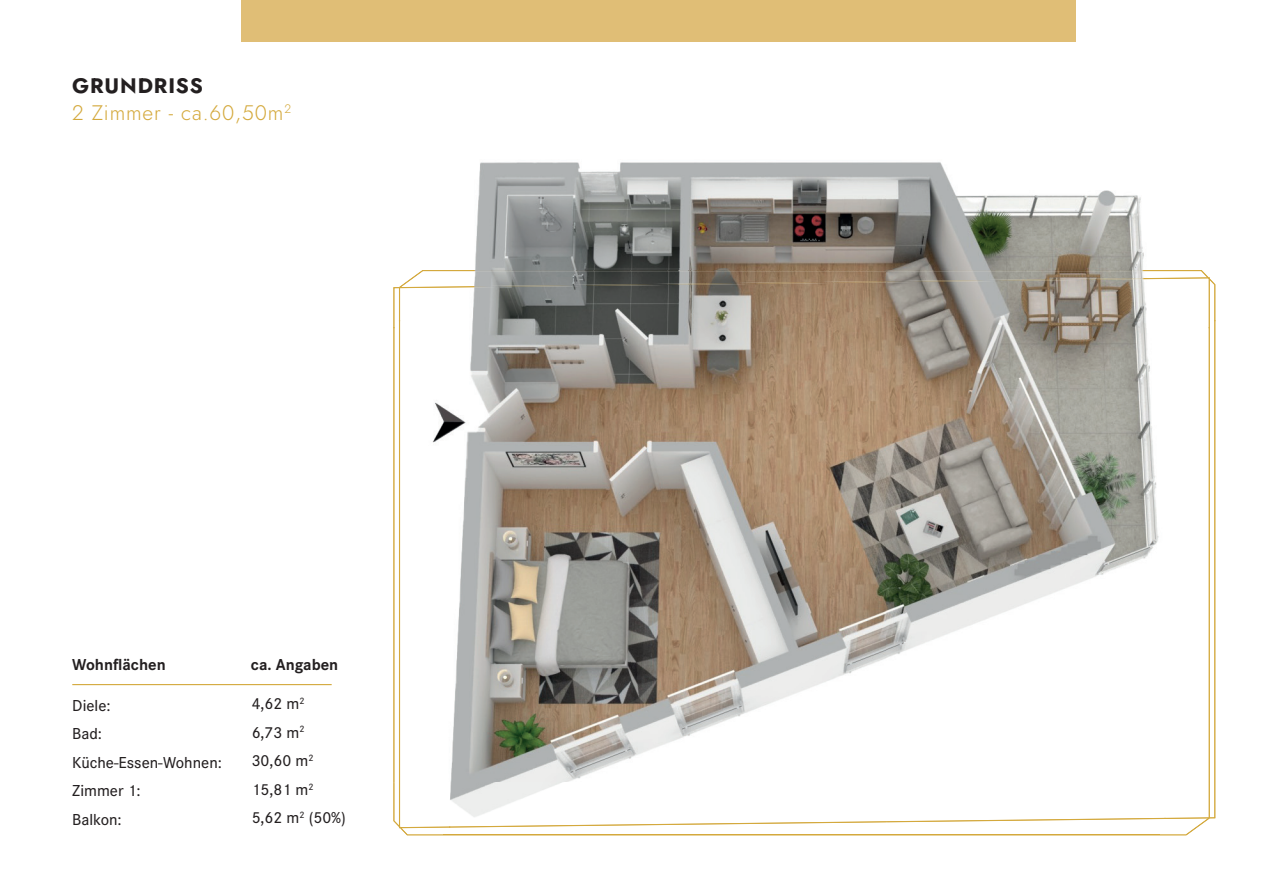
<style>
.page{position:relative;width:1263px;height:893px;background:#fff}
.page>*{position:absolute;margin:0;border:0;box-sizing:border-box;transform-origin:0 0}
.t1{font:300 21px/27.6px "Jost";letter-spacing:.04em;color:#d4a93c}
.t2{font:500 16.5px/28.5px "Corporate S";color:#231f20}
.t3{font:700 16.5px "Corporate S";color:#231f20}
.s1{font-weight:700;color:#231f20}
</style>
<div class="page">
<img style="left:241px;top:162px;width:975px;height:657px">
<img style="left:393px;top:277px;width:771px;height:51px">
<img style="left:393px;top:327px;width:50px;height:508px">
<img style="left:1158px;top:327px;width:51px;height:508px">
<img style="left:443px;top:834px;width:717px;height:1px">
<img style="left:399px;top:270px;width:816px;height:51px">
<img style="left:399px;top:320px;width:51px;height:508px">
<img style="left:1164px;top:320px;width:51px;height:499px">
<img style="left:449px;top:818px;width:716px;height:10px">
<div style="left:241px;top:0;width:834px;height:42px;background:#e0be76"></div>
<hr style="left:72px;top:684px;width:260px;height:1px;background:#d4a93c">
<p class="t1" style="left:72px;top:72px;width:220px"><span class="s1">GRUNDRISS<br></span>2 Zimmer - ca.60,50m<sup>2</sup></p>
<p class="t3" style="left:72px;top:653px;width:95px">Wohnflächen</p>
<p class="t3" style="left:251px;top:653px;width:89px">ca. Angaben</p>
<p class="t2" style="left:72px;top:690px;width:151px">Diele:<br>Bad:<br>Küche-Essen-Wohnen:<br>Zimmer 1:<br>Balkon:</p>
<p class="t2" style="left:252px;top:689px;width:96px">4,62 m<sup>2<br></sup>6,73 m<sup>2<br></sup>30,60 m<sup>2<br></sup>15,81 m<sup>2<br></sup>5,62 m<sup>2</sup> (50%)</p>
</div>
